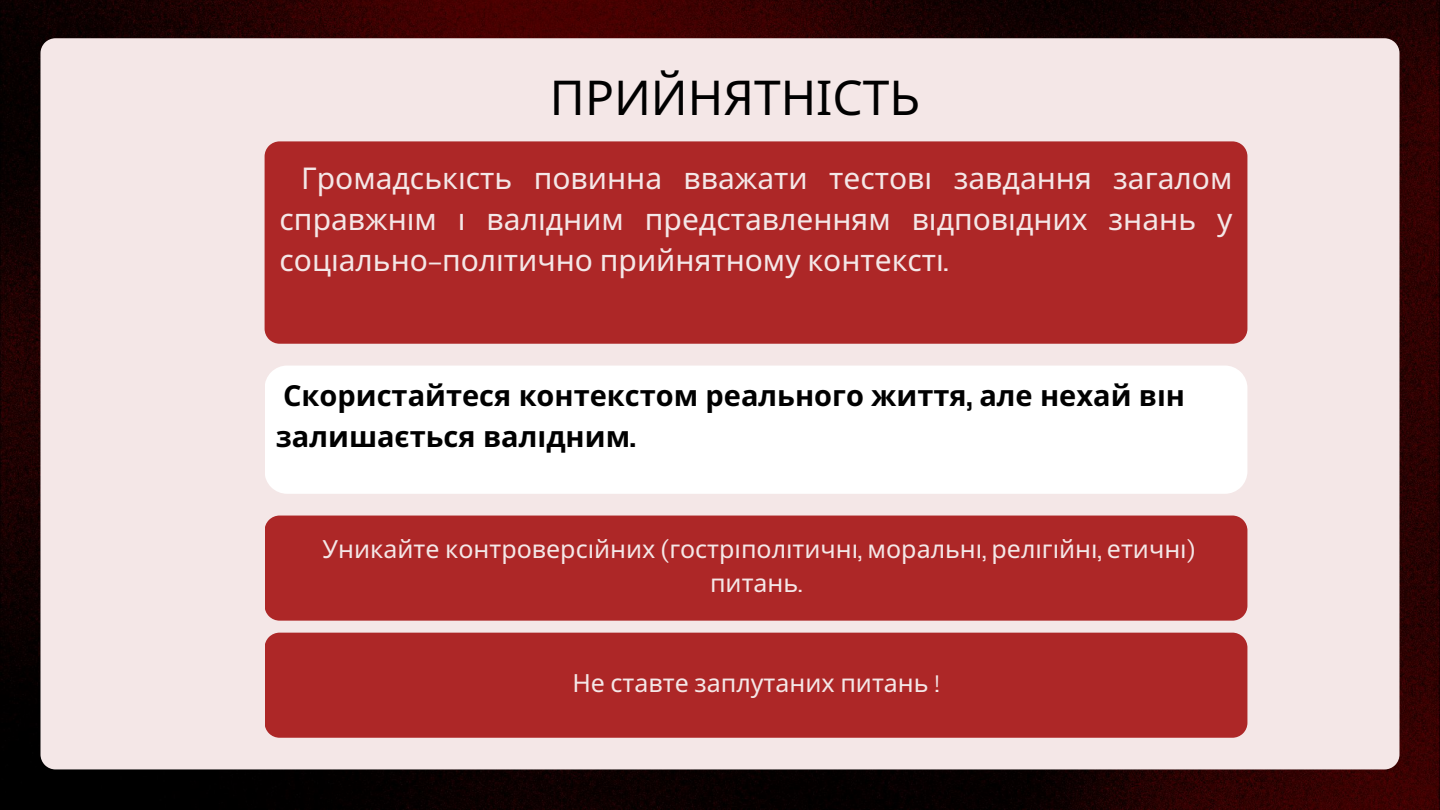
<style>
.page{position:relative;width:1440px;height:810px;background:#fff}
.page>*{position:absolute;margin:0;border:0;box-sizing:border-box;transform-origin:0 0}
.t1{font:48px "Noto Sans";color:#000}
.t2{font:30px/41.2px "Noto Sans";color:#f4e7e7;text-align:justify}
.t3{font:700 29px/40.5px "Noto Sans";color:#000}
.t4{font:25px/34.5px "Noto Sans";color:#f4e7e7;text-align:center}
.s1{font-family:"Telegraf"}
</style>
<div class="page">
<img style="left:0;top:0;width:1440px;height:810px">
<div style="left:40px;top:38px;width:1360px;height:731px;background:#f4e7e7"></div>
<div style="left:265px;top:141px;width:982px;height:203px;background:#ad2727"></div>
<div style="left:265px;top:516px;width:982px;height:105px;background:#ad2727"></div>
<svg style="left:265px;top:366px;width:982px;height:128px"></svg>
<div style="left:265px;top:633px;width:982px;height:105px;background:#ad2727"></div>
<h1 class="t1" style="left:550px;top:63px;width:372px">ПРИЙНЯТНІСТЬ</h1>
<p class="t2" style="left:280px;top:156px;width:954px;text-indent:21px">Громадськість повинна вважати тестові завдання загалом справжні м і валідним представленням відповідних знань у соціально<span class="s1">-</span>політично прийнятному контексті<span class="s1">.</span></p>
<p class="t3" style="left:276px;top:375px;width:911px">Скористайтеся контекстом реального життя<span class="s1">,</span> але нехай ві н залишається валідним<span class="s1">.</span></p>
<p class="t4" style="left:323px;top:531px;width:874px">Уникайте контроверсі йних <span class="s1">(</span>гострі політичні<span class="s1">,</span> моральні<span class="s1">,</span> релі гі йні<span class="s1">,</span> етичні<span class="s1">) </span>питань<span class="s1">.</span></p>
<p class="t4" style="left:572px;top:665px;width:369px">Не ставте заплутаних питань <span class="s1">!</span></p>
</div>
